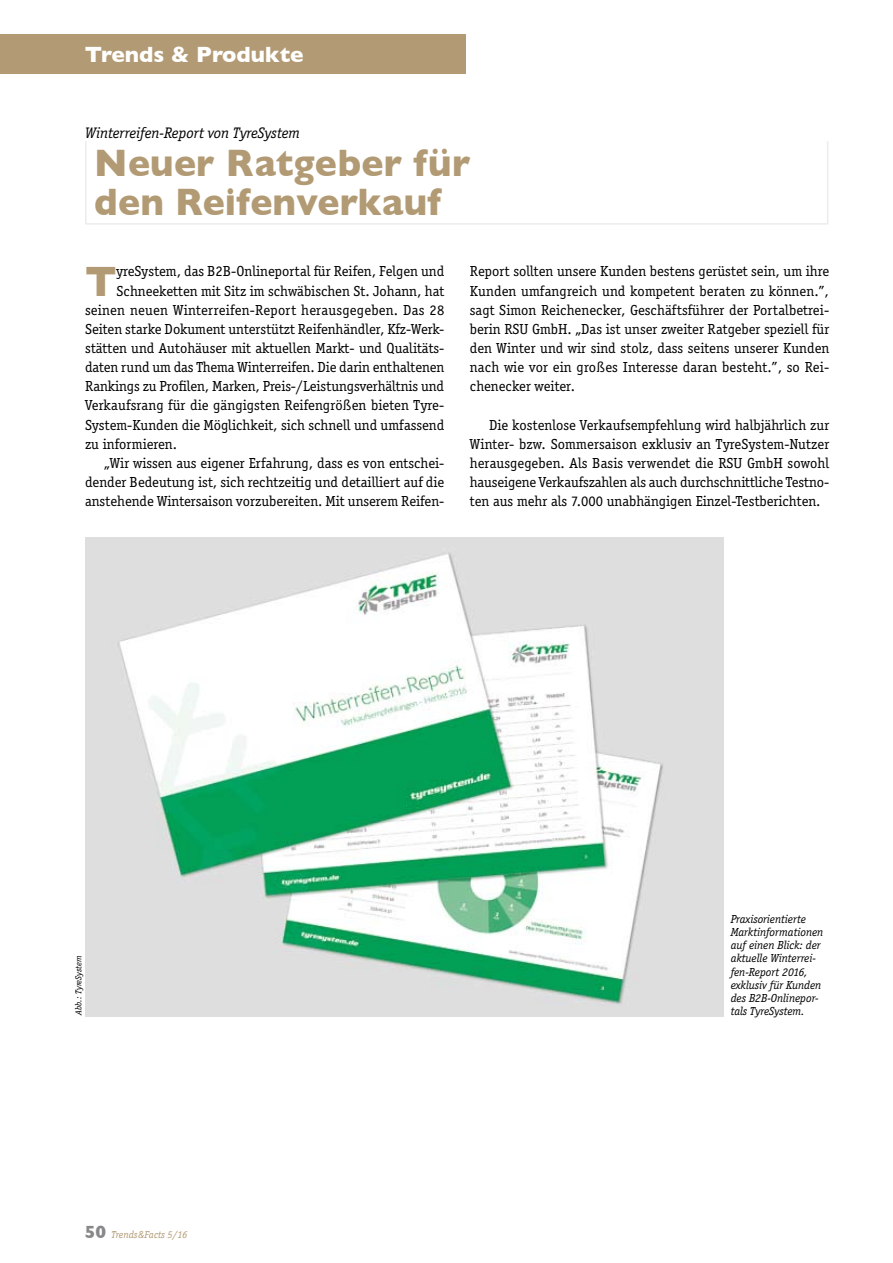
<style>
.page{position:relative;width:893px;height:1263px;background:#fff}
.page>*{position:absolute;margin:0;border:0;box-sizing:border-box;transform-origin:0 0}
.t1{font:700 43.2px "Gill Sans";color:#b29b74;scale:.95 1}
.t2{font:700 39px/38.2px "Gill Sans";letter-spacing:.005em;color:#b29b74;scale:.95 1}
.t3{font:700 22.5px "Gill Sans";color:#fff}
.t4{font:italic 15.75px "Officina Serif";color:#000}
.t5{font:15px/19.2px "Officina Serif";color:#000;text-align:justify}
.t6{font:italic 12px/13.2px "Officina Serif";color:#000}
.t7{font:italic 10.5px "Officina Serif";color:#b29b74}
.t8{font:italic 9px "Officina Serif";color:#000}
.s1{font-family:"Gill Sans";font-weight:700;font-style:normal;font-size:18px;color:#878889}
</style>
<div class="page">
<div style="left:0;top:34px;width:465px;height:40px;background:#b29b74"></div>
<div style="left:85px;top:140px;width:743px;height:85px;border:2px solid #ececed"></div>
<img style="left:85px;top:537px;width:638px;height:479px">
<h3 class="t3" style="left:85px;top:41px;width:221px">Trends &amp; Produkte</h3>
<p class="t4" style="left:85px;top:124px;width:216px">Winterreifen-Report von TyreSystem</p>
<h2 class="t2" style="left:94px;top:144px;width:397px">Neuer Ratgeber für den Reifenverkauf</h2>
<h1 class="t1" style="left:85px;top:256px;width:35px">T</h1>
<p class="t5" style="left:117px;top:262px;width:329px">yreSystem, das B2B-Onlineportal für Reifen, Felgen und</p>
<p class="t5" style="left:117px;top:281px;width:329px">Schneeketten mit Sitz im schwäbischen St. Johann, hat</p>
<p class="t5" style="left:85px;top:300px;width:361px">seinen neuen Winterreifen-Report herausgegeben. Das 28</p>
<p class="t5" style="left:85px;top:319px;width:361px">Seiten starke Dokument unterstützt Reifenhändler, Kfz-Werk-</p>
<p class="t5" style="left:85px;top:339px;width:361px">stätten und Autohäuser mit aktuellen Markt- und Qualitäts-</p>
<p class="t5" style="left:85px;top:358px;width:361px">daten rund um das Thema Winterreifen. Die darin enthaltenen</p>
<p class="t5" style="left:85px;top:377px;width:361px">Rankings zu Profilen, Marken, Preis-/Leistungsverhältnis und</p>
<p class="t5" style="left:85px;top:396px;width:361px">Verkaufsrang für die gängigsten Reifengrößen bieten Tyre-</p>
<p class="t5" style="left:85px;top:415px;width:361px">System-Kunden die Möglichkeit, sich schnell und umfassend</p>
<p class="t5" style="left:85px;top:434px;width:94px">zu informieren.</p>
<p class="t5" style="left:104px;top:453px;width:342px">„Wir wissen aus eigener Erfahrung, dass es von entschei-</p>
<p class="t5" style="left:85px;top:472px;width:361px">dender Bedeutung ist, sich rechtzeitig und detailliert auf die</p>
<p class="t5" style="left:85px;top:492px;width:361px">anstehende Wintersaison vorzubereiten. Mit unserem Reifen-</p>
<p class="t5" style="left:470px;top:262px;width:361px">Report sollten unsere Kunden bestens gerüstet sein, um ihre Kunden umfangreich und kompetent beraten zu können.”, sagt Simon Reichenecker, Geschäftsführer der Portalbetrei&shy;berin RSU GmbH. „Das ist unser zweiter Ratgeber speziell für den Winter und wir sind stolz, dass seitens unserer Kunden nach wie vor ein großes Interesse daran besteht.”, so Rei&shy;chenecker weiter.</p>
<p class="t5" style="left:470px;top:415px;width:361px;text-indent:19px">Die kostenlose Verkaufsempfehlung wird halbjährlich zur Winter- bzw. Sommersaison exklusiv an TyreSystem-Nutzer herausgegeben. Als Basis verwendet die RSU GmbH sowohl hauseigene Verkaufszahlen als auch durchschnittliche Testno&shy;ten aus mehr als 7.000 unabhängigen Einzel-Testberichten.</p>
<p class="t8" style="left:74px;top:1015px;width:60px;rotate:-90deg">Abb.: TyreSystem</p>
<p class="t7" style="left:85px;top:1228px;width:104px"><span class="s1">50</span> Trends&amp;Facts 5/16</p>
<p class="t6" style="left:731px;top:912px;width:94px">Praxisorientierte<br>Marktinformationen auf einen Blick: der aktuelle Winterrei&shy;fen-Report 2016, exklusiv für Kunden des B2B-Onlinepor-</p>
<p class="t6" style="left:731px;top:1005px;width:75px">tals TyreSystem.</p>
</div>
